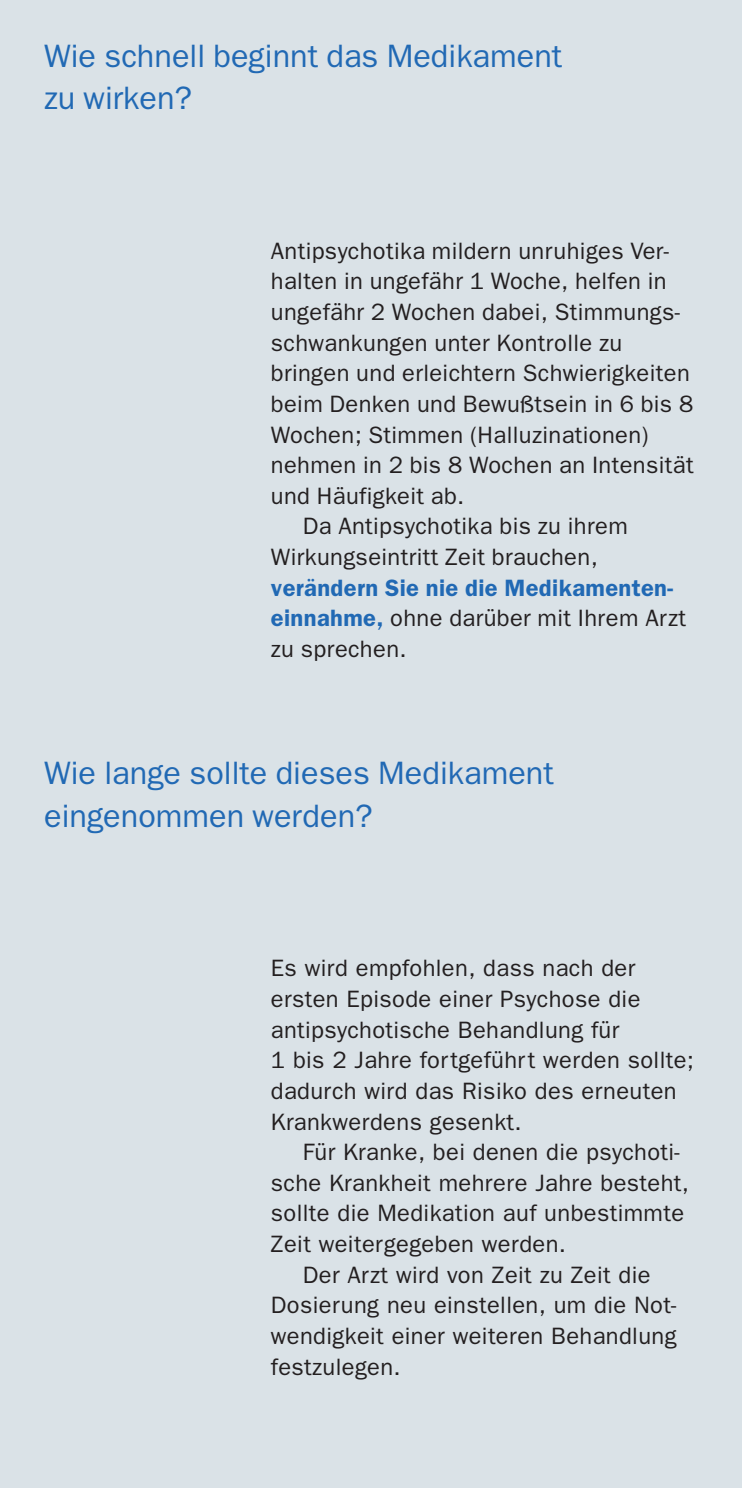
<style>
.page{position:relative;width:742px;height:1488px;background:#dae2e7}
.page>*{position:absolute;margin:0;border:0;box-sizing:border-box;transform-origin:0 0}
.t1{font:32.5px/42.5px "Franklin Gothic";color:#2169b4}
.t2{font:23.75px/30.5px "Franklin Gothic";letter-spacing:.015em;color:#231f20}
.t3{font:600 23.75px/30.5px "Franklin Gothic";letter-spacing:.015em;color:#2169b4}
.s1{font-weight:400;color:#231f20}
</style>
<div class="page">
<h1 class="t1" style="left:44px;top:35px;width:520px">Wie schnell beginnt das Medikament zu wirken?</h1>
<p class="t2" style="left:271px;top:236px;width:400px">Antipsychotika mildern unruhiges Ver-</p>
<p class="t2" style="left:271px;top:266px;width:397px">halten in ungefähr 1 Woche, helfen in</p>
<p class="t2" style="left:271px;top:297px;width:411px">ungefähr 2 Wochen dabei, Stimmungs-</p>
<p class="t2" style="left:271px;top:328px;width:353px">schwankungen unter Kontrolle zu</p>
<p class="t2" style="left:271px;top:358px;width:420px">bringen und erleichtern Schwierigkeiten</p>
<p class="t2" style="left:271px;top:389px;width:424px">beim Denken und Bewußtsein in 6 bis 8</p>
<p class="t2" style="left:271px;top:419px;width:379px">Wochen; Stimmen (Halluzinationen)</p>
<p class="t2" style="left:271px;top:450px;width:424px">nehmen in 2 bis 8 Wochen an Intensität</p>
<p class="t2" style="left:271px;top:481px;width:195px">und Häufigkeit ab.</p>
<p class="t2" style="left:303px;top:511px;width:327px">Da Antipsychotika bis zu ihrem</p>
<p class="t2" style="left:271px;top:542px;width:328px">Wirkungseintritt Zeit brauchen,</p>
<p class="t3" style="left:271px;top:572px;width:417px">verändern Sie nie die Medikamenten&shy;einnahme, <span class="s1">ohne darüber mit Ihrem Arzt zu sprechen.</span></p>
<h1 class="t1" style="left:44px;top:752px;width:511px">Wie lange sollte dieses Medikament eingenommen werden?</h1>
<p class="t2" style="left:271px;top:953px;width:425px">Es wird empfohlen, dass nach der ersten Episode einer Psychose die antipsychotische Behandlung für<br>1 bis 2 Jahre fortgeführt werden sollte; dadurch wird das Risiko des erneuten Krankwerdens gesenkt.</p>
<p class="t2" style="left:303px;top:1137px;width:378px">Für Kranke, bei denen die psychoti-</p>
<p class="t2" style="left:271px;top:1168px;width:420px">sche Krankheit mehrere Jahre besteht,</p>
<p class="t2" style="left:271px;top:1198px;width:415px">sollte die Medikation auf unbestimmte</p>
<p class="t2" style="left:271px;top:1229px;width:297px">Zeit weitergegeben werden.</p>
<p class="t2" style="left:303px;top:1259px;width:349px">Der Arzt wird von Zeit zu Zeit die</p>
<p class="t2" style="left:271px;top:1290px;width:407px">Dosierung neu einstellen, um die Not-</p>
<p class="t2" style="left:271px;top:1321px;width:407px">wendigkeit einer weiteren Behandlung</p>
<p class="t2" style="left:271px;top:1351px;width:131px">festzulegen.</p>
</div>
